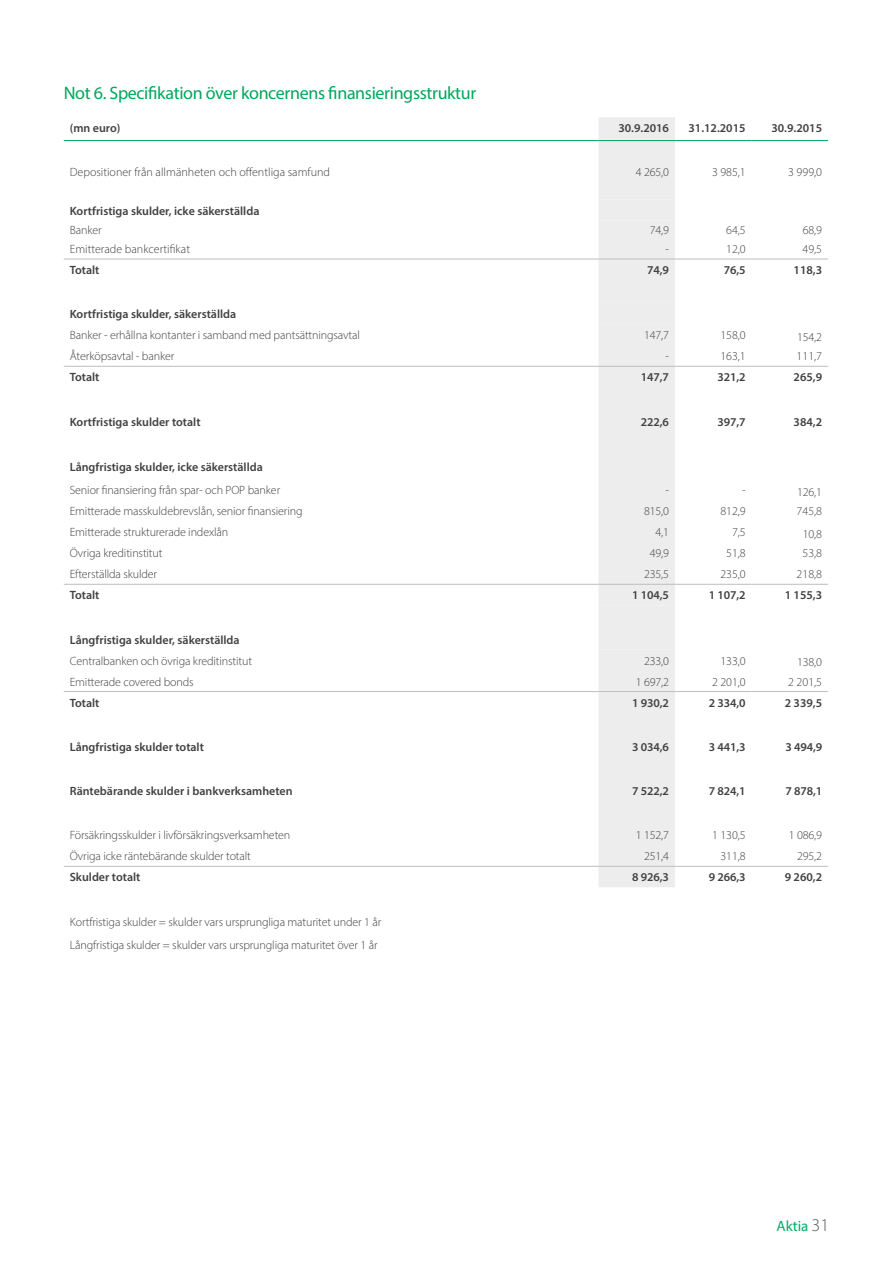
<style>
.page{position:relative;width:893px;height:1263px;background:#fff}
.page>*{position:absolute;margin:0;border:0;box-sizing:border-box;transform-origin:0 0}
.t1{font:18px "Myriad Pro";letter-spacing:-.02em;color:#00a65d}
.t2{font:15px "Myriad Pro";color:#00ac6a}
.t3{font:300 12px/23.2px "Myriad Pro";letter-spacing:-.01em;color:#414042}
.t4{font:600 12px "Myriad Pro";color:#414042}
.s1{font-weight:300;font-size:18px;color:#58595b}
</style>
<div class="page">
<div style="left:599px;top:117px;width:76px;height:23px;background:#ededee"></div>
<svg style="left:598px;top:141px;width:77px;height:746px;background:#ededee"></svg>
<hr style="left:64px;top:140px;width:534px;height:1px;background:#00a65d">
<hr style="left:64px;top:259px;width:534px;height:1px;background:#bcbec0">
<hr style="left:598px;top:259px;width:77px;height:1px;background:#bcbec0">
<hr style="left:675px;top:259px;width:77px;height:1px;background:#bcbec0">
<hr style="left:752px;top:259px;width:76px;height:1px;background:#bcbec0">
<hr style="left:64px;top:366px;width:534px;height:1px;background:#bcbec0">
<hr style="left:598px;top:366px;width:77px;height:1px;background:#bcbec0">
<hr style="left:675px;top:366px;width:77px;height:1px;background:#bcbec0">
<hr style="left:752px;top:366px;width:76px;height:1px;background:#bcbec0">
<hr style="left:64px;top:584px;width:534px;height:1px;background:#bcbec0">
<hr style="left:598px;top:584px;width:77px;height:1px;background:#bcbec0">
<hr style="left:675px;top:584px;width:77px;height:1px;background:#bcbec0">
<hr style="left:752px;top:584px;width:76px;height:1px;background:#bcbec0">
<hr style="left:64px;top:691px;width:534px;height:1px;background:#bcbec0">
<hr style="left:598px;top:691px;width:77px;height:1px;background:#bcbec0">
<hr style="left:675px;top:691px;width:77px;height:1px;background:#bcbec0">
<hr style="left:752px;top:691px;width:76px;height:1px;background:#bcbec0">
<hr style="left:64px;top:866px;width:534px;height:1px;background:#bcbec0">
<hr style="left:598px;top:866px;width:77px;height:1px;background:#bcbec0">
<hr style="left:675px;top:866px;width:77px;height:1px;background:#bcbec0">
<hr style="left:752px;top:866px;width:76px;height:1px;background:#bcbec0">
<h1 class="t1" style="left:64px;top:81px;width:414px">Not 6. Specifikation över koncernens finansieringsstruktur</h1>
<p class="t4" style="left:70px;top:121px;width:52px">(mn euro)</p>
<p class="t4" style="left:618px;top:121px;width:52px">30.9.2016</p>
<p class="t4" style="left:688px;top:121px;width:59px">31.12.2015</p>
<p class="t4" style="left:771px;top:121px;width:52px">30.9.2015</p>
<p class="t3" style="left:70px;top:160px;width:262px">Depositioner från allmänheten och offentliga samfund</p>
<p class="t3" style="left:636px;top:160px;width:35px">4 265,0</p>
<p class="t3" style="left:712px;top:160px;width:35px">3 985,1</p>
<p class="t3" style="left:788px;top:160px;width:35px">3 999,0</p>
<p class="t4" style="left:70px;top:203px;width:191px">Kortfristiga skulder, icke säkerställda</p>
<p class="t3" style="left:70px;top:218px;width:33px">Banker</p>
<p class="t3" style="left:650px;top:218px;width:21px">74,9</p>
<p class="t3" style="left:726px;top:218px;width:21px">64,5</p>
<p class="t3" style="left:803px;top:218px;width:21px">68,9</p>
<p class="t3" style="left:70px;top:237px;width:122px">Emitterade bankcertifikat</p>
<p class="t3" style="left:665px;top:237px;width:5px">-</p>
<p class="t3" style="left:726px;top:237px;width:21px">12,0</p>
<p class="t3" style="left:802px;top:237px;width:21px">49,5</p>
<p class="t4" style="left:70px;top:262px;width:31px">Totalt</p>
<p class="t4" style="left:647px;top:262px;width:23px">74,9</p>
<p class="t4" style="left:724px;top:262px;width:23px">76,5</p>
<p class="t4" style="left:794px;top:262px;width:30px">118,3</p>
<p class="t4" style="left:70px;top:307px;width:168px">Kortfristiga skulder, säkerställda</p>
<p class="t3" style="left:70px;top:324px;width:292px">Banker - erhållna kontanter i samband med pantsättningsavtal</p>
<p class="t3" style="left:644px;top:324px;width:27px">147,7</p>
<p class="t3" style="left:721px;top:324px;width:27px">158,0</p>
<p class="t3" style="left:797px;top:325px;width:27px">154,2</p>
<p class="t3" style="left:70px;top:345px;width:106px">Återköpsavtal - banker</p>
<p class="t3" style="left:665px;top:345px;width:5px">-</p>
<p class="t3" style="left:721px;top:345px;width:27px">163,1</p>
<p class="t3" style="left:797px;top:345px;width:27px">111,7</p>
<p class="t4" style="left:70px;top:370px;width:31px">Totalt</p>
<p class="t4" style="left:641px;top:370px;width:30px">147,7</p>
<p class="t4" style="left:717px;top:370px;width:30px">321,2</p>
<p class="t4" style="left:794px;top:370px;width:30px">265,9</p>
<p class="t4" style="left:70px;top:414px;width:132px">Kortfristiga skulder totalt</p>
<p class="t4" style="left:641px;top:414px;width:30px">222,6</p>
<p class="t4" style="left:717px;top:414px;width:30px">397,7</p>
<p class="t4" style="left:794px;top:414px;width:30px">384,2</p>
<p class="t4" style="left:70px;top:459px;width:195px">Långfristiga skulder, icke säkerställda</p>
<p class="t3" style="left:70px;top:478px;width:212px">Senior finansiering från spar- och POP banker</p>
<p class="t3" style="left:665px;top:478px;width:5px">-</p>
<p class="t3" style="left:742px;top:478px;width:5px">-</p>
<p class="t3" style="left:797px;top:480px;width:27px">126,1</p>
<p class="t3" style="left:70px;top:499px;width:234px">Emitterade masskuldebrevslån, senior finansiering</p>
<p class="t3" style="left:644px;top:499px;width:27px">815,0</p>
<p class="t3" style="left:721px;top:499px;width:27px">812,9</p>
<p class="t3" style="left:797px;top:499px;width:27px">745,8</p>
<p class="t3" style="left:70px;top:520px;width:160px">Emitterade strukturerade indexlån</p>
<p class="t3" style="left:655px;top:520px;width:15px">4,1</p>
<p class="t3" style="left:732px;top:520px;width:15px">7,5</p>
<p class="t3" style="left:803px;top:522px;width:21px">10,8</p>
<p class="t3" style="left:70px;top:541px;width:94px">Övriga kreditinstitut</p>
<p class="t3" style="left:650px;top:541px;width:21px">49,9</p>
<p class="t3" style="left:726px;top:541px;width:21px">51,8</p>
<p class="t3" style="left:802px;top:541px;width:21px">53,8</p>
<p class="t3" style="left:70px;top:562px;width:89px">Efterställda skulder</p>
<p class="t3" style="left:644px;top:562px;width:27px">235,5</p>
<p class="t3" style="left:721px;top:562px;width:27px">235,0</p>
<p class="t3" style="left:797px;top:562px;width:27px">218,8</p>
<p class="t4" style="left:70px;top:588px;width:31px">Totalt</p>
<p class="t4" style="left:632px;top:588px;width:38px">1 104,5</p>
<p class="t4" style="left:709px;top:588px;width:38px">1 107,2</p>
<p class="t4" style="left:785px;top:588px;width:39px">1 155,3</p>
<p class="t4" style="left:70px;top:632px;width:171px">Långfristiga skulder, säkerställda</p>
<p class="t3" style="left:70px;top:649px;width:184px">Centralbanken och övriga kreditinstitut</p>
<p class="t3" style="left:644px;top:649px;width:27px">233,0</p>
<p class="t3" style="left:721px;top:649px;width:27px">133,0</p>
<p class="t3" style="left:797px;top:650px;width:27px">138,0</p>
<p class="t3" style="left:70px;top:670px;width:125px">Emitterade covered bonds</p>
<p class="t3" style="left:636px;top:670px;width:35px">1 697,2</p>
<p class="t3" style="left:712px;top:670px;width:35px">2 201,0</p>
<p class="t3" style="left:788px;top:670px;width:35px">2 201,5</p>
<p class="t4" style="left:70px;top:695px;width:31px">Totalt</p>
<p class="t4" style="left:632px;top:695px;width:38px">1 930,2</p>
<p class="t4" style="left:709px;top:695px;width:38px">2 334,0</p>
<p class="t4" style="left:785px;top:695px;width:39px">2 339,5</p>
<p class="t4" style="left:70px;top:739px;width:136px">Långfristiga skulder totalt</p>
<p class="t4" style="left:632px;top:739px;width:38px">3 034,6</p>
<p class="t4" style="left:709px;top:739px;width:38px">3 441,3</p>
<p class="t4" style="left:785px;top:739px;width:38px">3 494,9</p>
<p class="t4" style="left:70px;top:783px;width:224px">Räntebärande skulder i bankverksamheten</p>
<p class="t4" style="left:632px;top:783px;width:38px">7 522,2</p>
<p class="t4" style="left:709px;top:783px;width:38px">7 824,1</p>
<p class="t4" style="left:785px;top:783px;width:38px">7 878,1</p>
<p class="t3" style="left:70px;top:824px;width:222px">Försäkringsskulder i livförsäkringsverksamheten</p>
<p class="t3" style="left:636px;top:824px;width:35px">1 152,7</p>
<p class="t3" style="left:712px;top:824px;width:35px">1 130,5</p>
<p class="t3" style="left:789px;top:824px;width:35px">1 086,9</p>
<p class="t3" style="left:70px;top:845px;width:183px">Övriga icke räntebärande skulder totalt</p>
<p class="t3" style="left:644px;top:845px;width:27px">251,4</p>
<p class="t3" style="left:721px;top:845px;width:27px">311,8</p>
<p class="t3" style="left:797px;top:845px;width:27px">295,2</p>
<p class="t4" style="left:70px;top:870px;width:72px">Skulder totalt</p>
<p class="t4" style="left:632px;top:870px;width:38px">8 926,3</p>
<p class="t4" style="left:709px;top:870px;width:38px">9 266,3</p>
<p class="t4" style="left:785px;top:870px;width:39px">9 260,2</p>
<p class="t3" style="left:70px;top:910px;width:313px">Kortfristiga skulder = skulder vars ursprungliga maturitet under 1 år<br>Långfristiga skulder = skulder vars ursprungliga maturitet över 1 år</p>
<p class="t2" style="left:777px;top:1217px;width:54px">Aktia <span class="s1">31</span></p>
</div>
